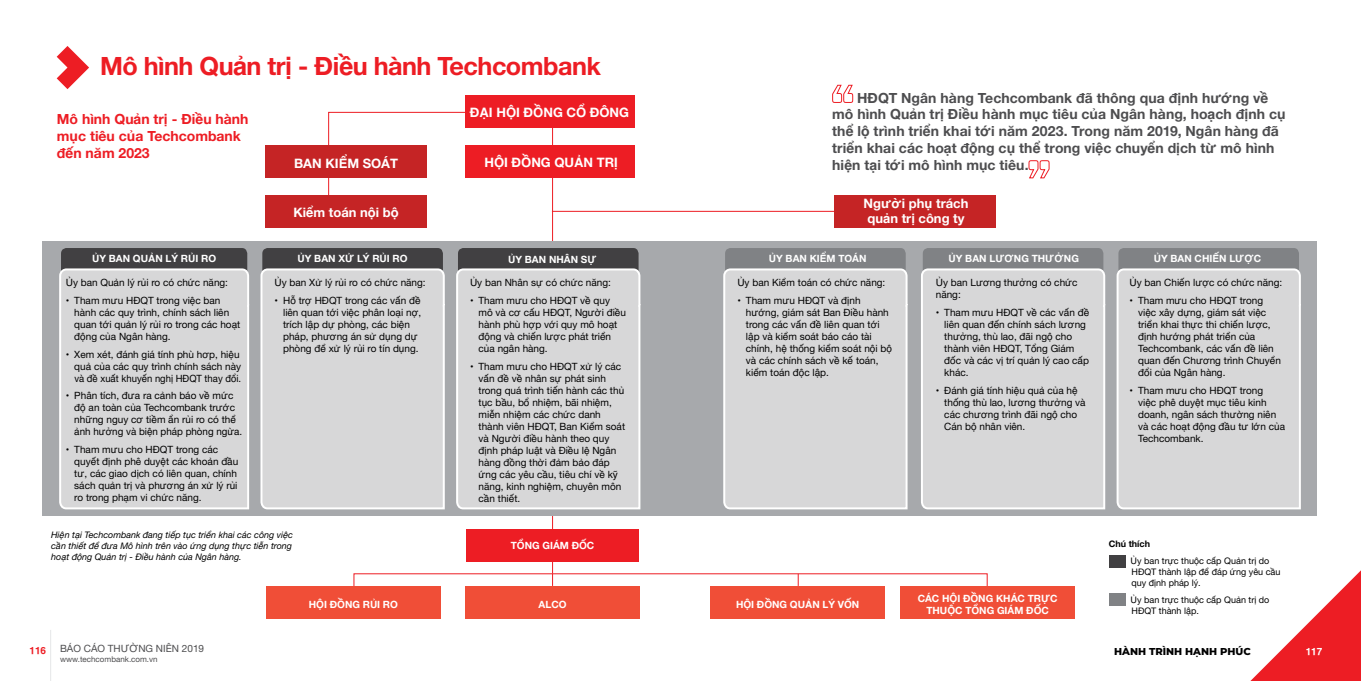
<style>
.page{position:relative;width:1361px;height:681px;background:#fff}
.page>*{position:absolute;margin:0;border:0;box-sizing:border-box;transform-origin:0 0}
.t1{font:700 25.2px "Helvetica Neue";letter-spacing:-.02em;color:#ed1d24}
.t2{font:700 14px/16.8px "Helvetica Neue";letter-spacing:.005em;color:#4d4d4f}
.t3{font:700 14px/16.8px "Helvetica Neue";color:#ed1d24}
.t4{font:700 13px/15.6px "Helvetica Neue";color:#fff}
.t5{font:10px/12px "Helvetica Neue";color:#000}
.t6{font:700 10px/12px "Helvetica Neue";color:#fff;text-align:center}
.t7{font:10px "Helvetica Neue";color:#4d4d4f}
.t8{font:800 10px "Montserrat";color:#000}
.t9{font:700 10px "SFU Helvetica";color:#ed1d24}
.t10{font:700 10px "SFU Helvetica";color:#fff}
.t11{font:italic 9px/10.8px "Helvetica Neue";color:#000;text-align:justify}
.t12{font:9px/10.8px "Helvetica Neue";color:#000}
.t13{font:700 9px "Helvetica Neue";color:#000}
.t14{font:8px "Helvetica Neue";color:#4d4d4f}
</style>
<div class="page">
<svg style="left:57px;top:46px;width:32px;height:43px"></svg>
<svg style="left:1251px;top:570px;width:110px;height:110px"></svg>
<hr style="left:50px;top:629px;width:1px;height:51px;background:#e6e7e8">
<svg style="left:328px;top:111px;width:224px;height:84px"></svg>
<hr style="left:552px;top:124px;width:1px;height:449px;background:#ed1d24">
<div style="left:43px;top:241px;width:1274px;height:274px;background:#a7a9ac"></div>
<div style="left:265px;top:145px;width:162px;height:32px;background:#c52425"></div>
<div style="left:465px;top:95px;width:169px;height:33px;background:#ed1d24"></div>
<div style="left:465px;top:145px;width:169px;height:32px;background:#ed1d24"></div>
<div style="left:465px;top:585px;width:175px;height:33px;background:#f04e37"></div>
<div style="left:900px;top:585px;width:175px;height:33px;background:#f04e37"></div>
<div style="left:266px;top:585px;width:175px;height:33px;background:#f04e37"></div>
<div style="left:710px;top:585px;width:175px;height:33px;background:#f04e37"></div>
<div style="left:265px;top:195px;width:162px;height:32px;background:#c52425"></div>
<svg style="left:832px;top:84px;width:22px;height:19px"></svg>
<svg style="left:1028px;top:160px;width:22px;height:19px"></svg>
<div style="left:458px;top:248px;width:180px;height:34px;background:#414042;border-radius:5px"></div>
<div style="left:456px;top:267px;width:185px;height:243px;background:#d7d7d8"></div>
<div style="left:61px;top:248px;width:186px;height:34px;background:#414042;border-radius:5px"></div>
<div style="left:59px;top:267px;width:191px;height:243px;background:#d7d7d8"></div>
<div style="left:725px;top:248px;width:180px;height:34px;background:#808285;border-radius:5px"></div>
<div style="left:723px;top:267px;width:185px;height:243px;background:#d7d7d8"></div>
<div style="left:262px;top:248px;width:181px;height:34px;background:#414042;border-radius:5px"></div>
<div style="left:260px;top:267px;width:185px;height:243px;background:#d7d7d8"></div>
<div style="left:923px;top:248px;width:180px;height:34px;background:#808285;border-radius:5px"></div>
<div style="left:921px;top:267px;width:185px;height:243px;background:#d7d7d8"></div>
<div style="left:1118px;top:248px;width:181px;height:34px;background:#808285;border-radius:5px"></div>
<div style="left:1116px;top:267px;width:185px;height:243px;background:#d7d7d8"></div>
<div style="left:1109px;top:554px;width:16px;height:13px;background:#414042"></div>
<div style="left:1109px;top:593px;width:16px;height:13px;background:#808285"></div>
<hr style="left:552px;top:211px;width:337px;height:1px;background:#ed1d24">
<div style="left:834px;top:195px;width:161px;height:32px;background:#c52425"></div>
<svg style="left:552px;top:573px;width:1px;height:12px"></svg>
<svg style="left:798px;top:573px;width:1px;height:12px"></svg>
<div style="left:466px;top:529px;width:173px;height:32px;background:#ed1d24"></div>
<h1 class="t1" style="left:100px;top:46px;width:502px">Mô hình Quản trị - Điều hành Techcombank</h1>
<h2 class="t3" style="left:57px;top:111px;width:193px">Mô hình Quản trị - Điều hành mục tiêu của Techcombank đến năm 2023</h2>
<h3 class="t4" style="left:294px;top:155px;width:105px">BAN KIỂM SOÁT</h3>
<h3 class="t4" style="left:293px;top:204px;width:107px">Kiểm toán nội bộ</h3>
<h3 class="t4" style="left:470px;top:105px;width:161px">ĐẠI HỘI ĐỒNG CỔ ĐÔNG</h3>
<h3 class="t4" style="left:484px;top:154px;width:135px">HỘI ĐỒNG QUẢN TRỊ</h3>
<p class="t2" style="left:832px;top:89px;width:455px;text-indent:25px">HĐQT Ngân hàng Techcombank đã thông qua định hướng về mô hình Quản trị Điều hành mục tiêu của Ngân hàng, hoạch định cụ thể lộ trình triển khai tới năm 2023. Trong năm 2019, Ngân hàng đã triển khai các hoạt động cụ thể trong việc chuyển dịch từ mô hình hiện tại tới mô hình mục tiêu.</p>
<h3 class="t4" style="left:863px;top:195px;width:106px">Người phụ trách quản trị công ty</h3>
<p class="t6" style="left:92px;top:253px;width:125px">ỦY BAN QUẢN LÝ RỦI RO</p>
<p class="t6" style="left:298px;top:253px;width:111px">ỦY BAN XỬ LÝ RỦI RO</p>
<p class="t6" style="left:769px;top:253px;width:99px">ỦY BAN KIỂM TOÁN</p>
<p class="t6" style="left:508px;top:254px;width:90px">ỦY BAN NHÂN SỰ</p>
<p class="t6" style="left:948px;top:253px;width:132px">ỦY BAN LƯƠNG THƯỞNG</p>
<p class="t6" style="left:1154px;top:253px;width:109px">ỦY BAN CHIẾN LƯỢC</p>
<p class="t5" style="left:66px;top:277px;width:164px">Ủy ban Quản lý rủi ro có chức năng:</p>
<p class="t5" style="left:74px;top:295px;width:168px;text-indent:-8px">• Tham mưu HĐQT trong việc ban hành các quy trình, chính sách liên quan tới quản lý rủi ro trong các hoạt động của Ngân hàng.</p>
<p class="t5" style="left:74px;top:348px;width:168px;text-indent:-8px">• Xem xét, đánh giá tính phù hơp, hiệu quả của các quy trình chính sách này và đề xuất khuyến nghị HĐQT thay đổi.</p>
<p class="t5" style="left:74px;top:390px;width:169px;text-indent:-8px">• Phân tích, đưa ra cảnh báo về mức độ an toàn của Techcombank trước những nguy cơ tiềm ẩn rủi ro có thể ảnh hưởng và biện pháp phòng ngừa.</p>
<p class="t5" style="left:74px;top:444px;width:166px;text-indent:-8px">• Tham mưu cho HĐQT trong các quyết định phê duyệt các khoản đầu tư, các giao dịch có liên quan, chính sách quản trị và phương án xử lý rủi ro trong phạm vi chức năng.</p>
<p class="t5" style="left:275px;top:277px;width:153px">Ủy ban Xử lý rủi ro có chức năng:</p>
<p class="t5" style="left:283px;top:295px;width:140px;text-indent:-8px">• Hỗ trợ HĐQT trong các vấn đề liên quan tới việc phân loại nợ, trích lập dự phòng, các biện pháp, phương án sử dụng dự phòng để xử lý rủi ro tín dụng.</p>
<p class="t5" style="left:470px;top:277px;width:142px">Ủy ban Nhân sự có chức năng:</p>
<p class="t5" style="left:478px;top:295px;width:149px;text-indent:-8px">• Tham mưu cho HĐQT về quy mô và cơ cấu HĐQT, Người điều hành phù hợp với quy mô hoạt động và chiến lược phát triển của ngân hàng.</p>
<p class="t5" style="left:478px;top:360px;width:148px;text-indent:-8px">• Tham mưu cho HĐQT xử lý các vấn đề về nhân sự phát sinh trong quá trình tiến hành các thủ tục bầu, bổ nhiệm, bãi nhiệm, miễn nhiệm các chức danh thành viên HĐQT, Ban Kiểm soát và Người điều hành theo quy định pháp luật và Điều lệ Ngân hàng đồng thời đảm bảo đáp ứng các yêu cầu, tiêu chí về kỹ năng, kinh nghiệm, chuyên môn cần thiết.</p>
<p class="t5" style="left:737px;top:277px;width:149px">Ủy ban Kiểm toán có chức năng:</p>
<p class="t5" style="left:746px;top:295px;width:148px;text-indent:-8px">• Tham mưu HĐQT và định hướng, giám sát Ban Điều hành trong các vấn đề liên quan tới lập và kiểm soát báo cáo tài chính, hệ thống kiểm soát nội bộ và các chính sách về kế toán, kiểm toán độc lập.</p>
<p class="t5" style="left:936px;top:277px;width:143px">Ủy ban Lương thưởng có chức năng:</p>
<p class="t5" style="left:944px;top:307px;width:146px;text-indent:-8px">• Tham mưu HĐQT về các vấn đề liên quan đến chính sách lương thưởng, thù lao, đãi ngộ cho thành viên HĐQT, Tổng Giám đốc và các vị trí quản lý cao cấp khác.</p>
<p class="t5" style="left:944px;top:384px;width:143px;text-indent:-8px">• Đánh giá tính hiệu quả của hệ thống thù lao, lương thưởng và các chương trình đãi ngộ cho<br>Cán bộ nhân viên.</p>
<p class="t5" style="left:1129px;top:277px;width:154px">Ủy ban Chiến lược có chức năng:</p>
<p class="t5" style="left:1138px;top:295px;width:144px;text-indent:-8px">• Tham mưu cho HĐQT trong việc xây dựng, giám sát việc triển khai thực thi chiến lược, định hướng phát triển của<br>Techcombank, các vấn đề liên quan đến Chương trình Chuyển đổi của Ngân hàng.</p>
<p class="t5" style="left:1138px;top:384px;width:148px;text-indent:-8px">• Tham mưu cho HĐQT trong<br>việc phê duyệt mục tiêu kinh doanh, ngân sách thường niên và các hoạt động đầu tư lớn của<br>Techcombank.</p>
<p class="t11" style="left:51px;top:529px;width:243px">Hiện tại Techcombank đang tiếp tục triển khai các công việc cần thiết để đưa Mô hình trên vào ứng dụng thực tiễn trong hoạt động Quản trị - Điều hành của Ngân hàng.</p>
<p class="t6" style="left:511px;top:539px;width:85px">TỔNG GIÁM ĐỐC</p>
<p class="t6" style="left:538px;top:598px;width:29px">ALCO</p>
<p class="t6" style="left:917px;top:592px;width:141px">CÁC HỘI ĐỒNG KHÁC TRỰC<br>THUỘC TỔNG GIÁM ĐỐC</p>
<p class="t6" style="left:309px;top:598px;width:91px">HỘI ĐỒNG RỦI RO</p>
<p class="t6" style="left:736px;top:598px;width:125px">HỘI ĐỒNG QUẢN LÝ VỐN</p>
<p class="t13" style="left:1109px;top:536px;width:43px">Chú thích</p>
<p class="t12" style="left:1130px;top:556px;width:151px">Ủy ban trực thuộc cấp Quản trị do<br>HĐQT thành lập để đáp ứng yêu cầu quy định pháp lý.</p>
<p class="t12" style="left:1130px;top:594px;width:140px">Ủy ban trực thuộc cấp Quản trị do<br>HĐQT thành lập.</p>
<p class="t9" style="left:29px;top:642px;width:18px">116</p>
<p class="t7" style="left:60px;top:641px;width:146px">BÁO CÁO THƯỜNG NIÊN 2019</p>
<p class="t8" style="left:1114px;top:643px;width:138px">HÀNH TRÌNH HẠNH PHÚC</p>
<p class="t10" style="left:1305px;top:642px;width:18px">117</p>
<p class="t14" style="left:60px;top:653px;width:99px">www.techcombank.com.vn</p>
</div>
